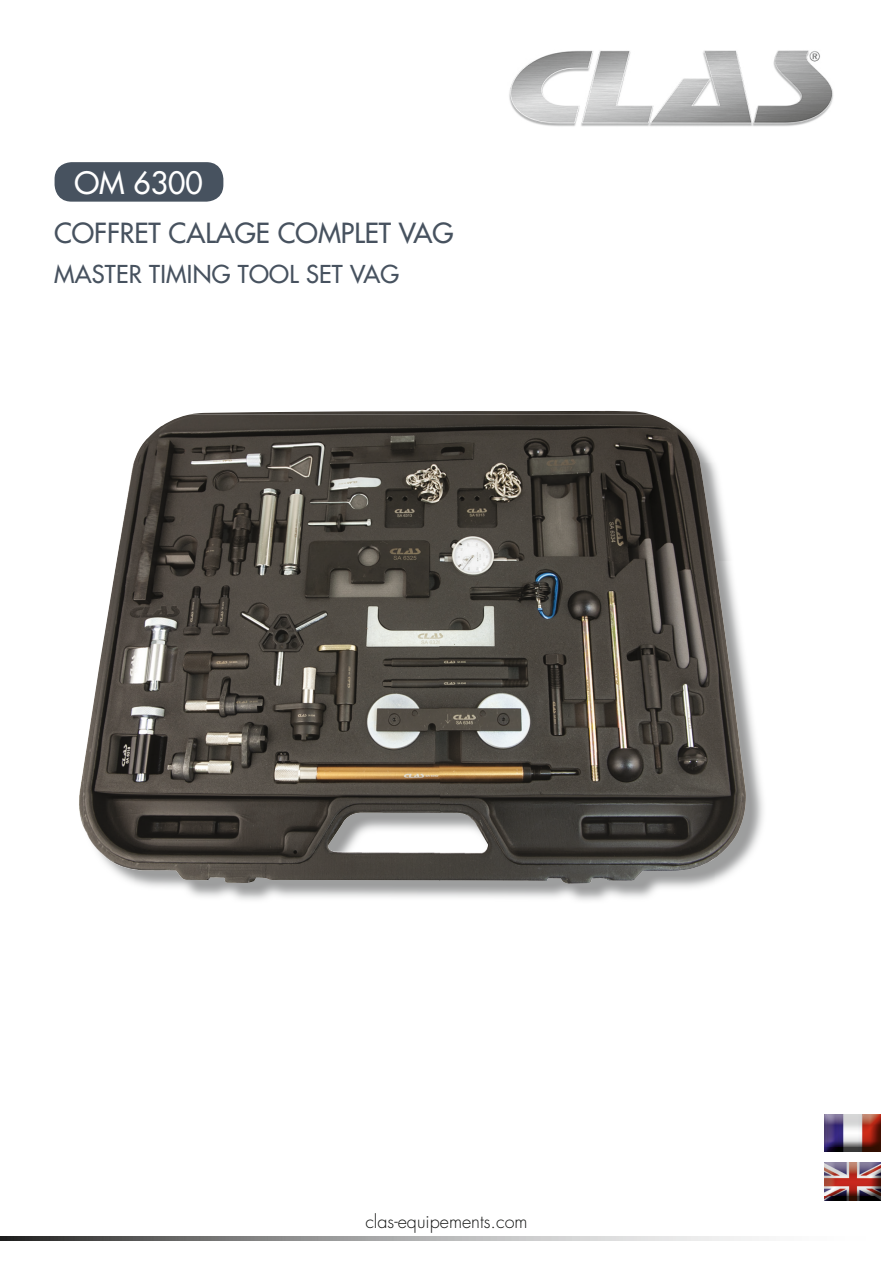
<style>
.page{position:relative;width:893px;height:1263px;background:#fff}
.page>*{position:absolute;margin:0;border:0;box-sizing:border-box;transform-origin:0 0}
.t1{font:500 30px "Futura Std";color:#fff}
.t2{font:500 27px "Futura Std";color:#47525f}
.t3{font:500 24px "Futura Std";letter-spacing:.01em;color:#47525f}
.t4{font:300 18px "Futura Std";color:#131413}
</style>
<div class="page">
<img style="left:509px;top:50px;width:324px;height:77px">
<img style="left:824px;top:1114px;width:57px;height:37px">
<img style="left:824px;top:1163px;width:57px;height:37px">
<img style="left:0;top:1236px;width:759px;height:5px">
<img style="left:746px;top:677px;width:17px;height:182px">
<img style="left:189px;top:411px;width:463px;height:4px">
<img style="left:79px;top:772px;width:4px;height:53px">
<img style="left:83px;top:415px;width:663px;height:469px">
<div style="left:55px;top:162px;width:168px;height:40px;background:#47525f;border-radius:17px"></div>
<p class="t1" style="left:74px;top:164px;width:130px">OM 6300</p>
<p class="t2" style="left:54px;top:216px;width:401px">COFFRET CALAGE COMPLET VAG</p>
<p class="t3" style="left:54px;top:259px;width:347px">MASTER TIMING TOOL SET VAG</p>
<p class="t4" style="left:365px;top:1210px;width:164px">clas-equipements.com</p>
</div>
